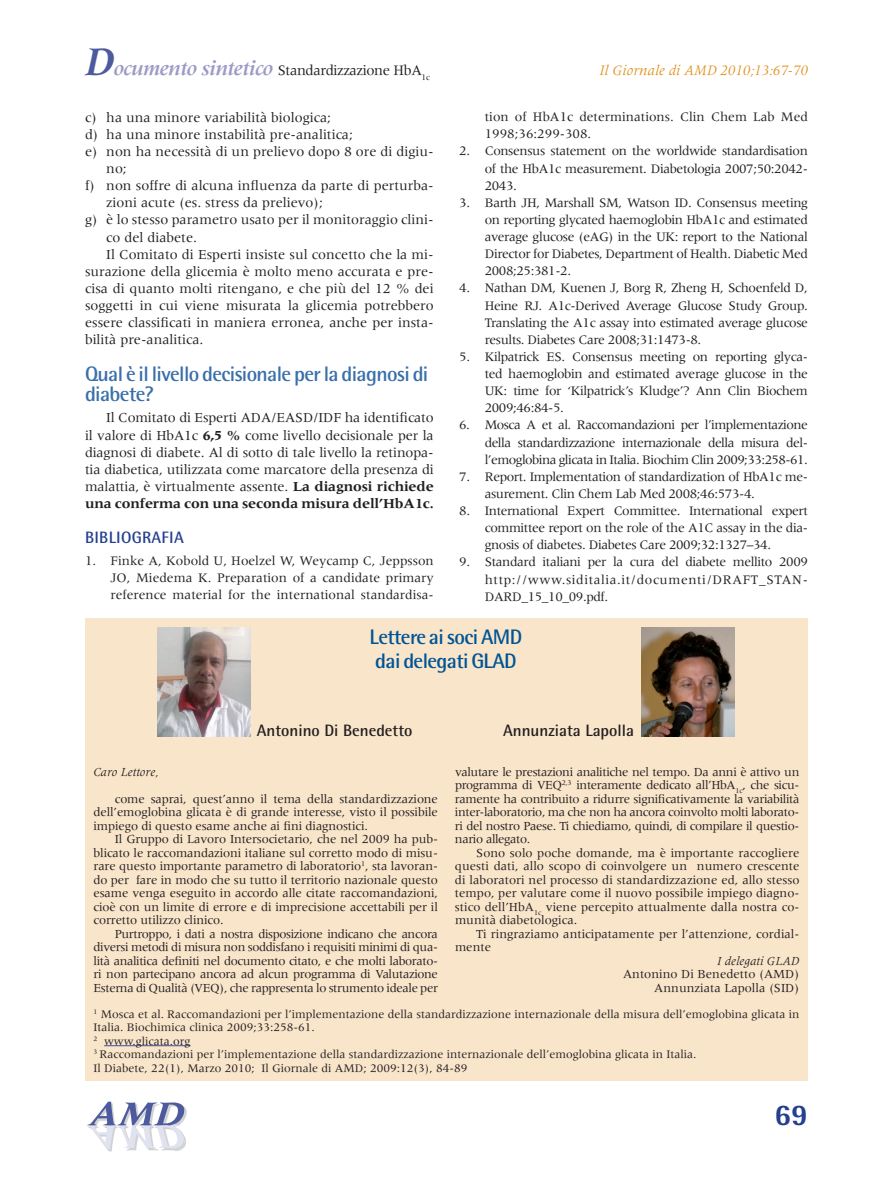
<style>
.page{position:relative;width:893px;height:1191px;background:#fff}
.page>*{position:absolute;margin:0;border:0;box-sizing:border-box;transform-origin:0 0}
.t1{font:800 30px "Rotis Semi Sans";color:#253f8e}
.t2{font:700 21px/19.8px "Rotis Semi Sans";letter-spacing:-.03em;color:#3a6fa9}
.t3{font:700 21px/24.2px "Rotis Semi Sans";letter-spacing:-.03em;color:#005495}
.t4{font:700 16.5px "Rotis Semi Sans";color:#231f20}
.t5{font:700 16.5px "Rotis Semi Sans";letter-spacing:.015em;color:#253f8e}
.t6{font:15px "Meridien";letter-spacing:-.025em;color:#231f20}
.t7{font:italic 15px "Meridien";color:#e19221}
.t8{font:14.25px/17.1px "Meridien";color:#231f20;text-align:justify}
.t9{font:13.5px/17.1px "Meridien";letter-spacing:-.03em;color:#231f20;text-align:justify}
.t10{font:13.5px/17.1px "Meridien";color:#231f20}
.t11{font:12.75px/13.5px "Meridien";letter-spacing:-.01em;color:#231f20;text-align:justify}
.t12{font:italic 12.75px "Meridien";color:#231f20}
.t13{font:12px/13.5px "Meridien";color:#231f20}
.s1{font-weight:700;font-style:italic;font-size:42px;color:#4d5a9e}
.s2{font-weight:700;font-style:italic;font-size:21px;color:#9b9bc6}
.s3{font-weight:700}
</style>
<div class="page">
<img style="left:175px;top:1148px;width:8px;height:3px">
<img style="left:106px;top:1148px;width:69px;height:3px">
<img style="left:87px;top:1101px;width:100px;height:45px">
<img style="left:87px;top:1125px;width:98px;height:23px">
<svg style="left:87px;top:1125px;width:84px;height:1px"></svg>
<div style="left:85px;top:618px;width:723px;height:462px;background:#f9e5ca"></div>
<hr style="left:104px;top:1045px;width:87px;height:1px;background:#3853a3">
<img style="left:642px;top:628px;width:93px;height:108px">
<img style="left:157px;top:628px;width:93px;height:108px">
<p class="t6" style="left:85px;top:62px;width:346px"><span class="s1">D</span><span class="s2">ocumento sintetico</span> Standardizzazione HbA<sub>1c</sub></p>
<p class="t8" style="left:85px;top:109px;width:248px">c) ha una minore variabilità biologica;</p>
<p class="t8" style="left:85px;top:126px;width:270px">d) ha una minore instabilità pre-analitica;</p>
<p class="t8" style="left:85px;top:143px;width:350px">e) non ha necessità di un prelievo dopo 8 ore di digiu-</p>
<p class="t8" style="left:106px;top:160px;width:22px">no;</p>
<p class="t8" style="left:85px;top:177px;width:350px">f) non soffre di alcuna influenza da parte di perturba-</p>
<p class="t8" style="left:106px;top:194px;width:218px">zioni acute (es. stress da prelievo);</p>
<p class="t8" style="left:85px;top:211px;width:350px">g) è lo stesso parametro usato per il monitoraggio clini-</p>
<p class="t8" style="left:106px;top:228px;width:92px">co del diabete.</p>
<p class="t8" style="left:106px;top:245px;width:329px">Il Comitato di Esperti insiste sul concetto che la mi-</p>
<p class="t8" style="left:85px;top:263px;width:350px">surazione della glicemia è molto meno accurata e pre-</p>
<p class="t8" style="left:85px;top:280px;width:350px">cisa di quanto molti ritengano, e che più del 12 % dei</p>
<p class="t8" style="left:85px;top:297px;width:350px">soggetti in cui viene misurata la glicemia potrebbero</p>
<p class="t8" style="left:85px;top:314px;width:350px">essere classificati in maniera erronea, anche per insta-</p>
<p class="t8" style="left:85px;top:331px;width:120px">bilità pre-analitica.</p>
<h2 class="t2" style="left:85px;top:364px;width:345px">Qual è il livello decisionale per la diagnosi di diabete?</h2>
<p class="t8" style="left:85px;top:409px;width:350px;text-indent:21px">Il Comitato di Esperti ADA/EASD/IDF ha identificato il valore di HbA1c <span class="s3">6,5 %</span> come livello decisionale per la diagnosi di diabete. Al di sotto di tale livello la retinopa&shy;tia diabetica, utilizzata come marcatore della presenza di malattia, è virtualmente assente. <span class="s3">La diagnosi richiede una conferma con una seconda misura dell’HbA1c.</span></p>
<p class="t5" style="left:85px;top:528px;width:100px">BIBLIOGRAFIA</p>
<p class="t9" style="left:111px;top:552px;width:325px;text-indent:-26px">1. Finke A, Kobold U, Hoelzel W, Weycamp C, Jeppsson JO, Miedema K. Preparation of a candidate primary reference material for the international standardisa-</p>
<p class="t7" style="left:600px;top:63px;width:210px">Il Giornale di AMD 2010;13:67-70</p>
<p class="t10" style="left:485px;top:108px;width:325px">tion of HbA1c determinations. Clin Chem Lab Med<br>1998;36:299-308.</p>
<p class="t9" style="left:485px;top:142px;width:325px;text-indent:-26px">2. Consensus statement on the worldwide standardisation of the HbA1c measurement. Diabetologia 2007;50:2042- 2043.</p>
<p class="t9" style="left:485px;top:194px;width:325px;text-indent:-26px">3. Barth JH, Marshall SM, Watson ID. Consensus meeting on reporting glycated haemoglobin HbA1c and estimated average glucose (eAG) in the UK: report to the National Director for Diabetes, Department of Health. Diabetic Med 2008;25:381-2.</p>
<p class="t9" style="left:485px;top:279px;width:325px;text-indent:-26px">4. Nathan DM, Kuenen J, Borg R, Zheng H, Schoenfeld D, Heine RJ. A1c-Derived Average Glucose Study Group.<br>Translating the A1c assay into estimated average glucose results. Diabetes Care 2008;31:1473-8.</p>
<p class="t9" style="left:485px;top:348px;width:325px;text-indent:-26px">5. Kilpatrick ES. Consensus meeting on reporting glyca&shy;ted haemoglobin and estimated average glucose in the UK: time for ‘Kilpatrick’s Kludge’? Ann Clin Biochem 2009;46:84-5.</p>
<p class="t9" style="left:485px;top:416px;width:325px;text-align:left;text-indent:-26px">6. Mosca A et al. Raccomandazioni per l’implementazione della standardizzazione internazionale della misura del&shy;l’emoglobina glicata in Italia. Biochim Clin 2009;33:258-61.</p>
<p class="t9" style="left:485px;top:468px;width:325px;text-indent:-26px">7. Report. Implementation of standardization of HbA1c me&shy;asurement. Clin Chem Lab Med 2008;46:573-4.</p>
<p class="t9" style="left:485px;top:502px;width:325px;text-indent:-26px">8. International Expert Committee. International expert committee report on the role of the A1C assay in the dia&shy;gnosis of diabetes. Diabetes Care 2009;32:1327–34.</p>
<p class="t9" style="left:485px;top:553px;width:325px;text-indent:-26px">9. Standard italiani per la cura del diabete mellito 2009 http://www.siditalia.it/documenti/DRAFT_STAN-DARD_15_10_09.pdf.</p>
<h2 class="t3" style="left:370px;top:624px;width:154px">Lettere ai soci AMD dai delegati GLAD</h2>
<p class="t4" style="left:257px;top:720px;width:157px">Antonino Di Benedetto</p>
<p class="t4" style="left:503px;top:720px;width:132px">Annunziata Lapolla</p>
<p class="t11" style="left:455px;top:764px;width:346px">valutare le prestazioni analitiche nel tempo. Da anni è attivo un programma di VEQ<sup>2,3</sup> interamente dedicato all’HbA<sub>1c</sub>, che sicu&shy;ramente ha contribuito a ridurre significativamente la variabilità inter-laboratorio, ma che non ha ancora coinvolto molti laborato&shy;ri del nostro Paese. Ti chiediamo, quindi, di compilare il questio&shy;nario allegato.</p>
<p class="t11" style="left:455px;top:845px;width:346px;text-indent:21px">Sono solo poche domande, ma è importante raccogliere questi dati, allo scopo di coinvolgere un numero crescente di laboratori nel processo di standardizzazione ed, allo stesso tempo, per valutare come il nuovo possibile impiego diagno&shy;stico dell’HbA<sub>1c</sub> viene percepito attualmente dalla nostra co&shy;munità diabetologica.</p>
<p class="t11" style="left:455px;top:926px;width:346px;text-indent:21px">Ti ringraziamo anticipatamente per l’attenzione, cordial&shy;mente</p>
<p class="t12" style="left:717px;top:954px;width:84px">I delegati GLAD</p>
<p class="t11" style="left:623px;top:967px;width:178px;text-align:right">Antonino Di Benedetto (AMD)<br>Annunziata Lapolla (SID)</p>
<p class="t12" style="left:94px;top:765px;width:67px">Caro Lettore,</p>
<p class="t11" style="left:94px;top:791px;width:346px;text-indent:21px">come saprai, quest’anno il tema della standardizzazione dell’emoglobina glicata è di grande interesse, visto il possibile impiego di questo esame anche ai fini diagnostici.</p>
<p class="t11" style="left:94px;top:832px;width:346px;text-indent:21px">Il Gruppo di Lavoro Intersocietario, che nel 2009 ha pub&shy;blicato le raccomandazioni italiane sul corretto modo di misu&shy;rare questo importante parametro di laboratorio<sup>1</sup>, sta lavoran&shy;do per fare in modo che su tutto il territorio nazionale questo esame venga eseguito in accordo alle citate raccomandazioni, cioè con un limite di errore e di imprecisione accettabili per il corretto utilizzo clinico.</p>
<p class="t11" style="left:94px;top:926px;width:346px;text-indent:21px">Purtroppo, i dati a nostra disposizione indicano che ancora diversi metodi di misura non soddisfano i requisiti minimi di qua&shy;lità analitica definiti nel documento citato, e che molti laborato&shy;ri non partecipano ancora ad alcun programma di Valutazione Esterna di Qualità (VEQ), che rappresenta lo strumento ideale per</p>
<p class="t13" style="left:94px;top:1006px;width:707px"><sup>1</sup> Mosca et al. Raccomandazioni per l’implementazione della standardizzazione internazionale della misura dell’emoglobina glicata in Italia. Biochimica clinica 2009;33:258-61.<br><sup>2</sup> www.glicata.org<br><sup>3</sup> Raccomandazioni per l’implementazione della standardizzazione internazionale dell’emoglobina glicata in Italia.<br>Il Diabete, 22(1), Marzo 2010; Il Giornale di AMD; 2009:12(3), 84-89</p>
<h1 class="t1" style="left:775px;top:1096px;width:35px">69</h1>
</div>
